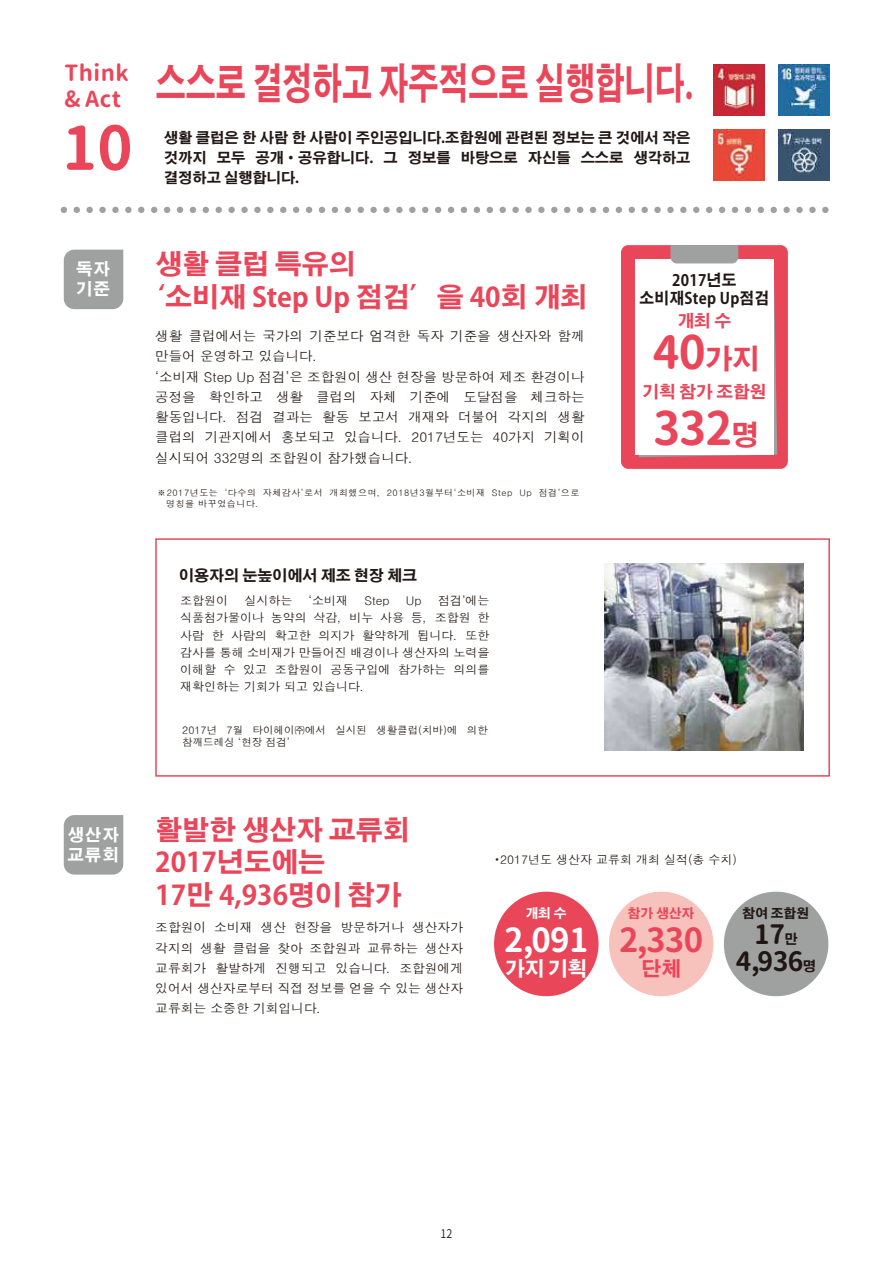
<style>
.page{position:relative;width:893px;height:1263px;background:#fff}
.page>*{position:absolute;margin:0;border:0;box-sizing:border-box;transform-origin:0 0}
.t1{font:60px "Gen Jyuu Gothic X P Bold";color:#e9465a}
.t2{font:45.9px/76.8px "Gen Jyuu Gothic X P Bold";color:#e9465a}
.t3{font:700 42px "Adobe Gothic Std";color:#e9465a;scale:.71 1}
.t4{font:33px "Gen Jyuu Gothic X P Bold";color:#fff}
.t5{font:33px "Gen Jyuu Gothic X P Bold";color:#e9465a}
.t6{font:700 27px/32.4px "Adobe Gothic Std";color:#e9465a}
.t7{font:26.55px/26.8px "Gen Jyuu Gothic X P Bold";color:#201613;text-align:center}
.t8{font:22.2px/25.3px "Gen Jyuu Gothic X P Bold";letter-spacing:.02em;color:#e9465a}
.t9{font:700 19.8px "Adobe Gothic Std";color:#fff}
.t10{font:700 19.8px "Adobe Gothic Std";color:#e9465a}
.t11{font:700 16.65px "Adobe Gothic Std";color:#e9465a}
.t12{font:700 16.5px/20px "Adobe Gothic Std";letter-spacing:.06em;color:#fff}
.t13{font:700 15.75px/18px "Adobe Gothic Std";letter-spacing:.02em;color:#221815;text-align:center;scale:.93 1}
.t14{font:700 15px "Adobe Gothic Std";color:#221815}
.t15{font:700 14.25px/20.2px "Adobe Gothic Std";color:#221815;text-align:justify}
.t16{font:13.5px/20.2px "Dotum";color:#221815}
.t17{font:12.75px/20.2px "Dotum";color:#221815;text-align:justify}
.t18{font:700 12.75px "Adobe Gothic Std";color:#e9465a}
.t19{font:700 12.75px "Adobe Gothic Std";color:#201613}
.t20{font:700 12.75px "Adobe Gothic Std";color:#fff}
.t21{font:12px/17.2px "Dotum";color:#221815;text-align:justify}
.t22{font:12px "Gen Jyuu Gothic X P Normal";color:#221815;scale:.9 1}
.t23{font:10.5px/12px "Dotum";color:#221815}
.t24{font:9px/10.8px "Dotum";letter-spacing:.06em;color:#221815}
.s1{font-family:"Adobe Gothic Std";font-weight:700;font-size:27.6px}
.s2{font-family:"Koz Go Pr 6 N"}
.s3{font-family:"Adobe Gothic Std";font-weight:700;font-size:13.35px}
</style>
<div class="page">
<svg style="left:64px;top:207px;width:765px;height:6px"></svg>
<div style="left:64px;top:250px;width:59px;height:59px;background:#9fa0a0"></div>
<div style="left:64px;top:815px;width:59px;height:59px;background:#9fa0a0"></div>
<div style="left:621px;top:245px;width:167px;height:224px;background:#e9465a;border-radius:7px"></div>
<svg style="left:635px;top:245px;width:142px;height:212px"></svg>
<div style="left:494px;top:892px;width:104px;height:104px;background:#e9465a;border-radius:50%"></div>
<div style="left:609px;top:892px;width:104px;height:104px;background:#f7c1bc;border-radius:50%"></div>
<div style="left:724px;top:892px;width:104px;height:104px;background:#9fa0a0;border-radius:50%"></div>
<div style="left:155px;top:538px;width:675px;height:239px;border:1px solid #e9465a"></div>
<img style="left:714px;top:65px;width:51px;height:51px">
<img style="left:714px;top:129px;width:51px;height:51px">
<img style="left:778px;top:65px;width:51px;height:51px">
<img style="left:778px;top:129px;width:51px;height:51px">
<img style="left:604px;top:563px;width:199px;height:188px">
<h3 class="t8" style="left:65px;top:60px;width:66px">Think &amp; Act</h3>
<h1 class="t1" style="left:62px;top:104px;width:72px">10</h1>
<h3 class="t3" style="left:156px;top:58px;width:758px">스스로 결정하고 자주적으로 실행합니다.</h3>
<p class="t15" style="left:164px;top:128px;width:528px">생활 클럽은 한 사람 한 사람이 주인공입니다.조합원에 관련된 정보는 큰 것에서 작은 것까지 모두 공개·공유합니다．그 정보를 바탕으로 자신들 스스로 생각하고 결정하고 실행합니다．</p>
<p class="t12" style="left:76px;top:260px;width:35px">독자 기준</p>
<h3 class="t6" style="left:138px;top:249px;width:451px;text-indent:17px">생활 클럽 특유의<br>‘소비재 Step Up 점검’을 40회 개최</h3>
<p class="t16" style="left:155px;top:326px;width:431px">생활 클럽에서는 국가의 기준보다 엄격한 독자 기준을 생산자와 함께 만들어 운영하고 있습니다．<br>‘소비재 Step Up 점검’은 조합원이 생산 현장을 방문하여 제조 환경이나 공정을 확인하고 생활 클럽의 자체 기준에 도달점을 체크하는 활동입니다．점검 결과는 활동 보고서 개재와 더불어 각지의 생활 클럽의 기관지에서 홍보되고 있습니다．2017년도는 40가지 기획이 실시되어 332명의 조합원이 참가했습니다．</p>
<p class="t24" style="left:166px;top:487px;width:415px;text-indent:-9px">※2017년도는 ‘다수의 자체감사’로서 개최했으며，2018년3월부터‘소비재 Step Up 점검’으로 명칭을 바꾸었습니다．</p>
<p class="t14" style="left:179px;top:566px;width:239px">이용자의 눈높이에서 제조 현장 체크</p>
<p class="t21" style="left:180px;top:592px;width:311px;text-indent:258px">점검’에는 식품첨가물이나 농약의 삭감，비누 사용 등，조합원 한 사람 한 사람의 확고한 의지가 활약하게 됩니다．또한 감사를 통해 소비재가 만들어진 배경이나 생산자의 노력을 이해할 수 있고 조합원이 공동구입에 참가하는 의의를 재확인하는 기회가 되고 있습니다．</p>
<p class="t21" style="left:180px;top:592px;width:49px">조합원이</p>
<p class="t21" style="left:244px;top:592px;width:49px">실시하는</p>
<p class="t21" style="left:309px;top:592px;width:41px">‘소비재</p>
<p class="t21" style="left:364px;top:592px;width:27px">Step</p>
<p class="t21" style="left:406px;top:592px;width:17px">Up</p>
<p class="t23" style="left:182px;top:725px;width:307px">2017년 7월 타이헤이㈜에서 실시된 생활클럽(치바)에 의한 참깨드레싱 ‘현장 점검’</p>
<p class="t13" style="left:640px;top:271px;width:141px">2017년도 소비재Step Up점검</p>
<p class="t11" style="left:678px;top:311px;width:55px">개최 수</p>
<h2 class="t2" style="left:653px;top:312px;width:108px">40<span class="s1">가지<br></span>332<span class="s1">명</span></h2>
<p class="t11" style="left:642px;top:382px;width:126px">기획 참가 조합원</p>
<p class="t12" style="left:67px;top:825px;width:53px">생산자 교류회</p>
<h3 class="t6" style="left:155px;top:814px;width:256px">활발한 생산자 교류회<br>2017년도에는<br>17만 4,936명이 참가</h3>
<p class="t17" style="left:155px;top:918px;width:309px">조합원이 소비재 생산 현장을 방문하거나 생산자가 각지의 생활 클럽을 찾아 조합원과 교류하는 생산자 교류회가 활발하게 진행되고 있습니다．조합원에게 있어서 생산자로부터 직접 정보를 얻을 수 있는 생산자 교류회는 소중한 기회입니다．</p>
<p class="t21" style="left:491px;top:851px;width:248px"><span class="s2">・</span>2017년도 생산자 교류회 개최 실적(총 수치)</p>
<p class="t20" style="left:526px;top:905px;width:43px">개최 수</p>
<h3 class="t4" style="left:504px;top:916px;width:86px">2,091</h3>
<h3 class="t9" style="left:505px;top:957px;width:83px">가지 기획</h3>
<p class="t18" style="left:628px;top:905px;width:68px">참가 생산자</p>
<h3 class="t5" style="left:619px;top:916px;width:85px">2,330</h3>
<h3 class="t10" style="left:642px;top:957px;width:41px">단체</h3>
<p class="t19" style="left:743px;top:905px;width:68px">참여 조합원</p>
<h3 class="t7" style="left:736px;top:920px;width:82px">17<span class="s3">만<br></span>4,936<span class="s3">명</span></h3>
<p class="t22" style="left:440px;top:1225px;width:15px">12</p>
</div>
